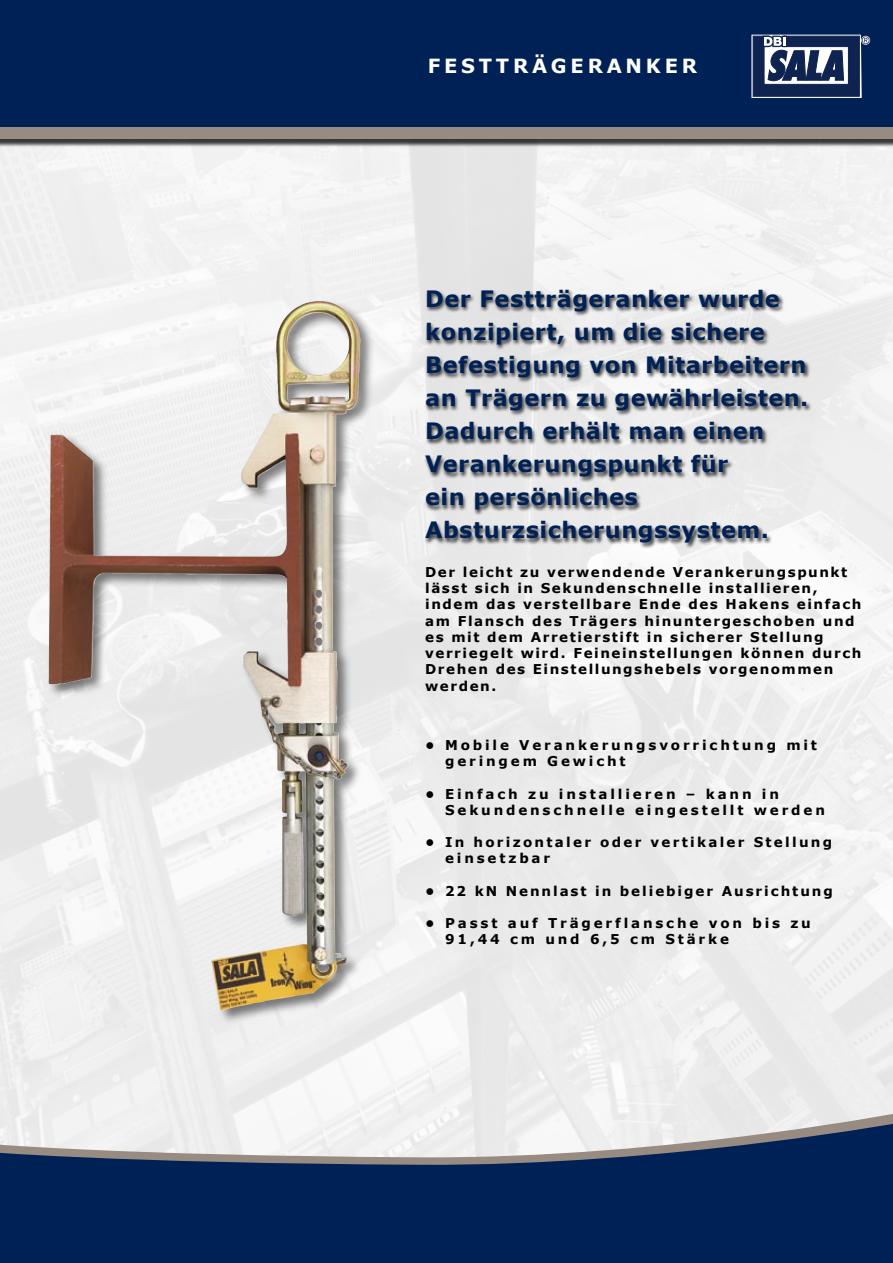
<style>
.page{position:relative;width:893px;height:1263px;background:#fff}
.page>*{position:absolute;margin:0;border:0;box-sizing:border-box;transform-origin:0 0}
.t1{font:700 22.5px/33px "Verdana";letter-spacing:.02em;color:#002155}
.t2{font:700 19.5px "Verdana";letter-spacing:.195em;color:#fff}
.t3{font:700 13.5px/16.2px "Verdana";letter-spacing:.115em;color:#000}
.t4{font:700 13.5px/16.2px "Verdana";letter-spacing:.21em;color:#000}
.t5{font:700 13.5px/16.2px "Verdana";letter-spacing:.17em;color:#000}
.t6{font:700 13.5px "Verdana";letter-spacing:.145em;color:#000}
</style>
<div class="page">
<div style="left:45px;top:298px;width:331px;height:728px;background:#000;opacity:.5"></div>
<img style="left:211px;top:414px;width:138px;height:597px">
<svg style="left:0;top:1110px;width:893px;height:10px;fill:#eeefef"></svg>
<svg style="left:0;top:1120px;width:893px;height:143px;background:#364e75"></svg>
<div style="left:0;top:0;width:893px;height:148px;background:#000;opacity:.77"></div>
<div style="left:0;top:0;width:893px;height:139px;background:#988c82"></div>
<div style="left:0;top:0;width:893px;height:127px;background:#002155"></div>
<svg style="left:751px;top:35px;width:118px;height:63px"></svg>
<div style="left:424px;top:288px;width:388px;height:261px;background:#000;opacity:.77"></div>
<h2 class="t2" style="left:428px;top:54px;width:271px">FESTTRÄGERANKER</h2>
<h1 class="t1" style="left:425px;top:282px;width:385px">Der Festträgeranker wurde konzipiert, um die sichere<br>Befestigung von Mitarbeitern an Trägern zu gewährleisten.<br>Dadurch erhält man einen<br>Verankerungspunkt für<br>ein persönliches<br>Absturzsicherungssystem.</h1>
<p class="t3" style="left:425px;top:564px;width:438px">Der leicht zu verwendende Verankerungspunkt lässt sich in Sekundenschnelle installieren, indem das verstellbare Ende des Hakens einfach am Flansch des Trägers hinuntergeschoben und es mit dem Arretierstift in sicherer Stellung verriegelt wird. Feineinstellungen können durch Drehen des Einstellungshebels vorgenommen werden.</p>
<p class="t4" style="left:445px;top:737px;width:373px;text-indent:-20px">• Mobile Verankerungsvorrichtung mit geringem Gewicht</p>
<p class="t4" style="left:445px;top:785px;width:381px;text-indent:-20px">• Einfach zu installieren – kann in<br>Sekundenschnelle eingestellt werden</p>
<p class="t5" style="left:445px;top:834px;width:389px;text-indent:-20px">• In horizontaler oder vertikaler Stellung einsetzbar</p>
<p class="t6" style="left:425px;top:882px;width:409px">• 22 kN Nennlast in beliebiger Ausrichtung</p>
<p class="t4" style="left:445px;top:915px;width:367px;text-indent:-20px">• Passt auf Trägerflansche von bis zu<br>91,44 cm und 6,5 cm Stärke</p>
</div>
